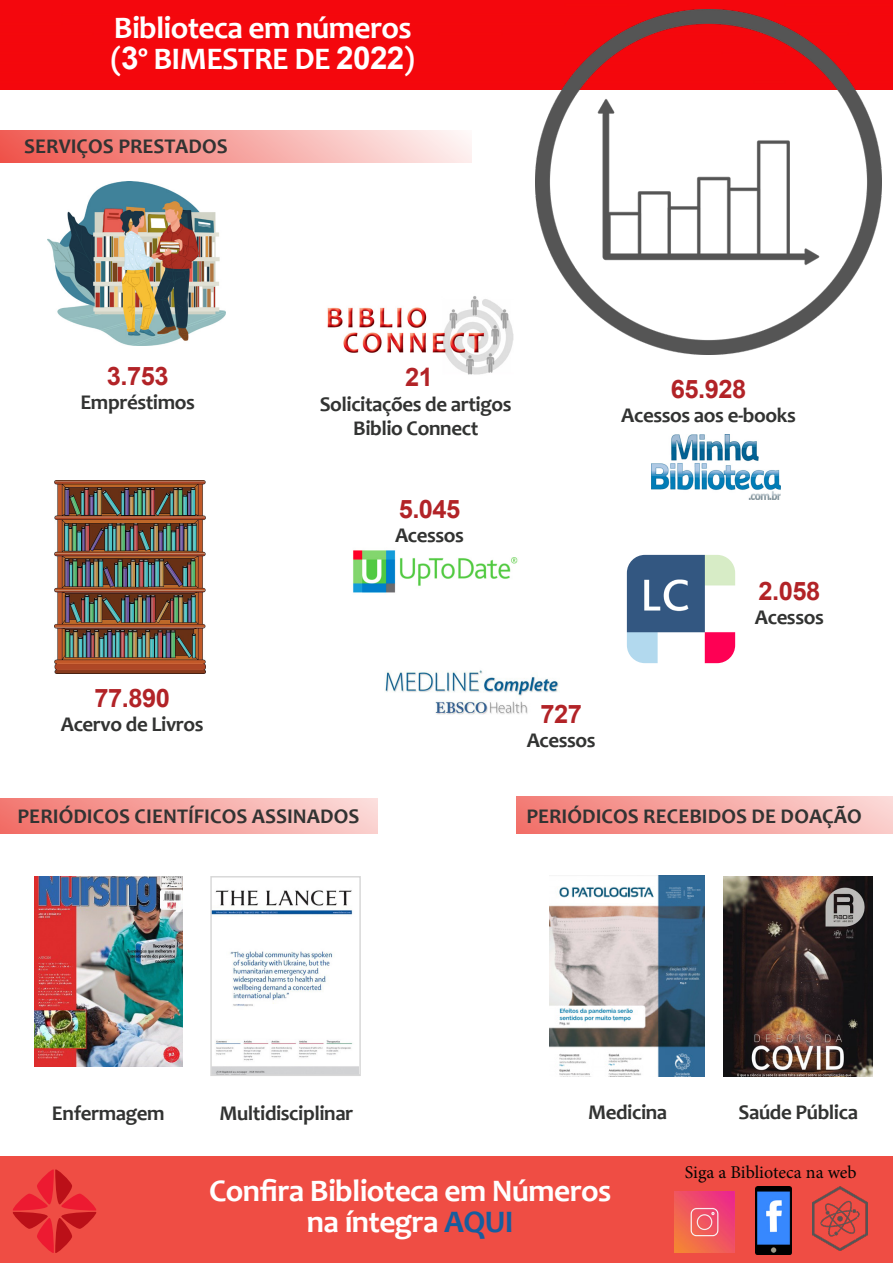
<style>
.page{position:relative;width:893px;height:1263px;background:#fff}
.page>*{position:absolute;margin:0;border:0;box-sizing:border-box;transform-origin:0 0}
.t1{font:700 31.5px/31.5px "Candara";letter-spacing:-.02em;color:#fff}
.t2{font:700 25.5px "Arial";letter-spacing:-.02em;color:#b22327}
.t3{font:700 21px/24px "Candara";letter-spacing:-.02em;color:#323332;text-align:center}
.t4{font:700 21px "Candara";color:#323332}
.t5{font:18px "Minion Pro";letter-spacing:-.005em;color:#040503}
.s1{font-family:"Arial"}
.s2{color:#175d9e}
</style>
<div class="page">
<div style="left:0;top:1157px;width:893px;height:106px;background:#ef4d44"></div>
<svg style="left:13px;top:1169px;width:84px;height:84px"></svg>
<img style="left:812px;top:1187px;width:55px;height:64px">
<img style="left:755px;top:1187px;width:36px;height:67px">
<img style="left:674px;top:1192px;width:61px;height:60px">
<img style="left:385px;top:670px;width:174px;height:45px">
<div style="left:0;top:0;width:893px;height:90px;background:#f4070d"></div>
<img style="left:536px;top:9px;width:345px;height:346px">
<div style="left:0;top:130px;width:472px;height:32px;background:linear-gradient(to right,#ef574e,#fdf3f3)"></div>
<div style="left:516px;top:796px;width:377px;height:37px;background:linear-gradient(to right,#f2756e,#fbd4d2)"></div>
<div style="left:0;top:798px;width:377px;height:35px;background:linear-gradient(to right,#f2726b,#fbd8d6)"></div>
<img style="left:35px;top:876px;width:148px;height:191px">
<img style="left:213px;top:890px;width:145px;height:183px">
<div style="left:210px;top:876px;width:151px;height:200px;border:2px solid #d8d8d8"></div>
<img style="left:724px;top:876px;width:148px;height:200px">
<img style="left:54px;top:480px;width:152px;height:194px">
<img style="left:327px;top:296px;width:187px;height:79px">
<img style="left:353px;top:550px;width:165px;height:43px">
<img style="left:652px;top:434px;width:128px;height:65px">
<img style="left:48px;top:182px;width:177px;height:164px">
<img style="left:549px;top:875px;width:156px;height:201px">
<img style="left:627px;top:555px;width:108px;height:108px">
<h1 class="t1" style="left:111px;top:11px;width:306px">Biblioteca em números (<span class="s1">3</span>º BIMESTRE DE <span class="s1">2022</span>)</h1>
<p class="t4" style="left:24px;top:133px;width:205px">SERVIÇOS PRESTADOS</p>
<p class="t2" style="left:107px;top:358px;width:63px">3.753</p>
<p class="t3" style="left:80px;top:390px;width:116px">Empréstimos</p>
<p class="t2" style="left:95px;top:680px;width:77px">77.890</p>
<p class="t3" style="left:61px;top:712px;width:144px">Acervo de Livros</p>
<p class="t2" style="left:405px;top:360px;width:29px">21</p>
<p class="t3" style="left:320px;top:391px;width:194px">Solicitações de artigos<br>Biblio Connect</p>
<p class="t2" style="left:399px;top:491px;width:63px">5.045</p>
<p class="t3" style="left:395px;top:522px;width:70px">Acessos</p>
<p class="t2" style="left:671px;top:371px;width:77px">65.928</p>
<p class="t3" style="left:621px;top:403px;width:176px">Acessos aos e-books</p>
<p class="t2" style="left:758px;top:573px;width:63px">2.058</p>
<p class="t3" style="left:755px;top:605px;width:70px">Acessos</p>
<p class="t2" style="left:540px;top:696px;width:43px">727</p>
<p class="t3" style="left:527px;top:728px;width:70px">Acessos</p>
<p class="t4" style="left:18px;top:803px;width:343px">PERIÓDICOS CIENTÍFICOS ASSINADOS</p>
<p class="t4" style="left:526px;top:803px;width:337px">PERIÓDICOS RECEBIDOS DE DOAÇÃO</p>
<p class="t3" style="left:52px;top:1101px;width:114px">Enfermagem</p>
<p class="t3" style="left:219px;top:1101px;width:135px">Multidisciplinar</p>
<p class="t3" style="left:588px;top:1100px;width:81px">Medicina</p>
<p class="t3" style="left:738px;top:1100px;width:121px">Saúde Pública</p>
<h1 class="t1" style="left:209px;top:1174px;width:404px;text-align:center">Confira Biblioteca em Números na íntegra <span class="s2">AQUI</span></h1>
<p class="t5" style="left:685px;top:1160px;width:173px">Siga a Biblioteca na web</p>
</div>
